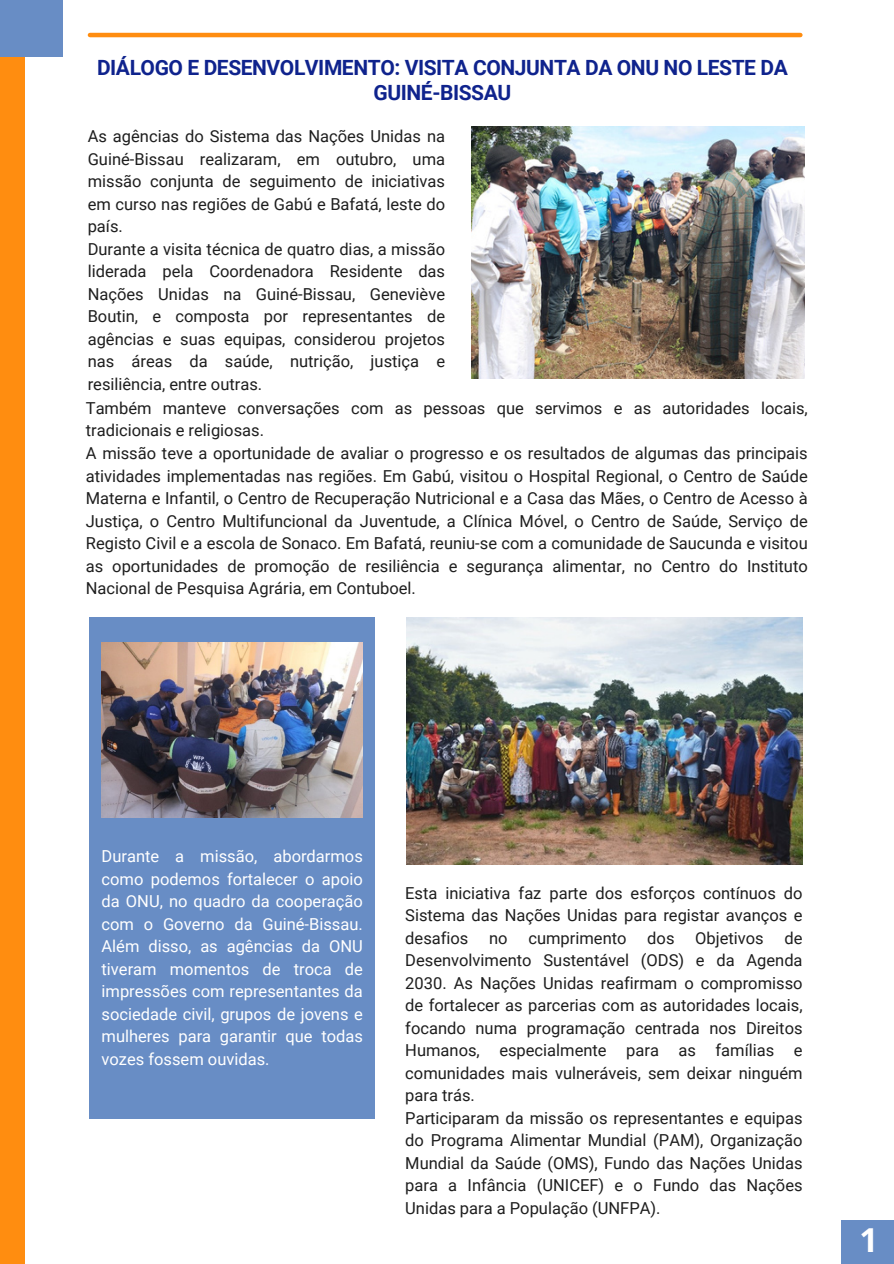
<style>
.page{position:relative;width:894px;height:1264px;background:#fff}
.page>*{position:absolute;margin:0;border:0;box-sizing:border-box;transform-origin:0 0}
.t1{font:700 33px "Open Sans";color:#fff}
.t2{font:700 21px/24.8px "Roboto";letter-spacing:-.02em;color:#0f238d;text-align:center}
.t3{font:16.5px/22.5px "Roboto";color:#1e1e1e;text-align:justify}
.t4{font:16.5px/22.5px "Roboto";color:#fff;text-align:justify}
</style>
<div class="page">
<div style="left:0;top:0;width:24px;height:1263px;background:#ff8d10"></div>
<img style="left:471px;top:127px;width:333px;height:252px">
<div style="left:0;top:0;width:63px;height:56px;background:#688dc5"></div>
<div style="left:841px;top:1220px;width:52px;height:43px;background:#688dc5"></div>
<div style="left:89px;top:617px;width:286px;height:501px;background:#688dc5"></div>
<img style="left:407px;top:617px;width:395px;height:247px">
<hr style="left:90px;top:33px;width:710px;height:4px;background:#ff8d10">
<img style="left:101px;top:642px;width:261px;height:175px">
<p class="t2" style="left:97px;top:56px;width:692px">DIÁLOGO E DESENVOLVIMENTO: VISITA CONJUNTA DA ONU NO LESTE DA<br>GUINÉ-BISSAU</p>
<p class="t3" style="left:88px;top:125px;width:359px">As agências do Sistema das Nações Unidas na Guiné-Bissau realizaram, em outubro, uma missão conjunta de seguimento de iniciativas em curso nas regiões de Gabú e Bafatá, leste do país.</p>
<p class="t3" style="left:88px;top:238px;width:359px">Durante a visita técnica de quatro dias, a missão liderada pela Coordenadora Residente das Nações Unidas na Guiné-Bissau, Geneviève Boutin, e composta por representantes de agências e suas equipas, considerou projetos nas áreas da saúde, nutrição, justiça e resiliência, entre outras.</p>
<p class="t3" style="left:86px;top:397px;width:723px">Também manteve conversações com as pessoas que servimos e as autoridades locais, tradicionais e religiosas.</p>
<p class="t3" style="left:86px;top:442px;width:723px">A missão teve a oportunidade de avaliar o progresso e os resultados de algumas das principais atividades implementadas nas regiões. Em Gabú, visitou o Hospital Regional, o Centro de Saúde Materna e Infantil, o Centro de Recuperação Nutricional e a Casa das Mães, o Centro de Acesso à Justiça, o Centro Multifuncional da Juventude, a Clínica Móvel, o Centro de Saúde, Serviço de Registo Civil e a escola de Sonaco. Em Bafatá, reuniu-se com a comunidade de Saucunda e visitou as oportunidades de promoção de resiliência e segurança alimentar, no Centro do Instituto Nacional de Pesquisa Agrária, em Contuboel.</p>
<p class="t4" style="left:101px;top:845px;width:263px">Durante a missão, abordarmos como podemos fortalecer o apoio da ONU, no quadro da cooperação com o Governo da Guiné-Bissau.<br>Além disso, as agências da ONU tiveram momentos de troca de impressões com representantes da sociedade civil, grupos de jovens e mulheres para garantir que todas vozes fossem ouvidas.</p>
<p class="t3" style="left:405px;top:881px;width:398px">Esta iniciativa faz parte dos esforços contínuos do Sistema das Nações Unidas para registar avanços e desafios</p>
<p class="t3" style="left:405px;top:926px;width:398px;text-indent:379px">de Desenvolvimento Sustentável (ODS) e da Agenda 2030. As Nações Unidas reafirmam o compromisso de fortalecer as parcerias com as autoridades locais, focando numa programação centrada nos Direitos Humanos, especialmente para as famílias e comunidades mais vulneráveis, sem deixar ninguém para trás.</p>
<p class="t3" style="left:405px;top:1106px;width:398px">Participaram da missão os representantes e equipas do Programa Alimentar Mundial (PAM), Organização Mundial da Saúde (OMS), Fundo das Nações Unidas para a Infância (UNICEF) e o Fundo das Nações Unidas para a População (UNFPA).</p>
<p class="t3" style="left:489px;top:926px;width:20px">no</p>
<p class="t3" style="left:528px;top:926px;width:100px">cumprimento</p>
<p class="t3" style="left:647px;top:926px;width:29px">dos</p>
<p class="t3" style="left:695px;top:926px;width:70px">Objetivos</p>
<p class="t1" style="left:859px;top:1216px;width:20px">1</p>
</div>
